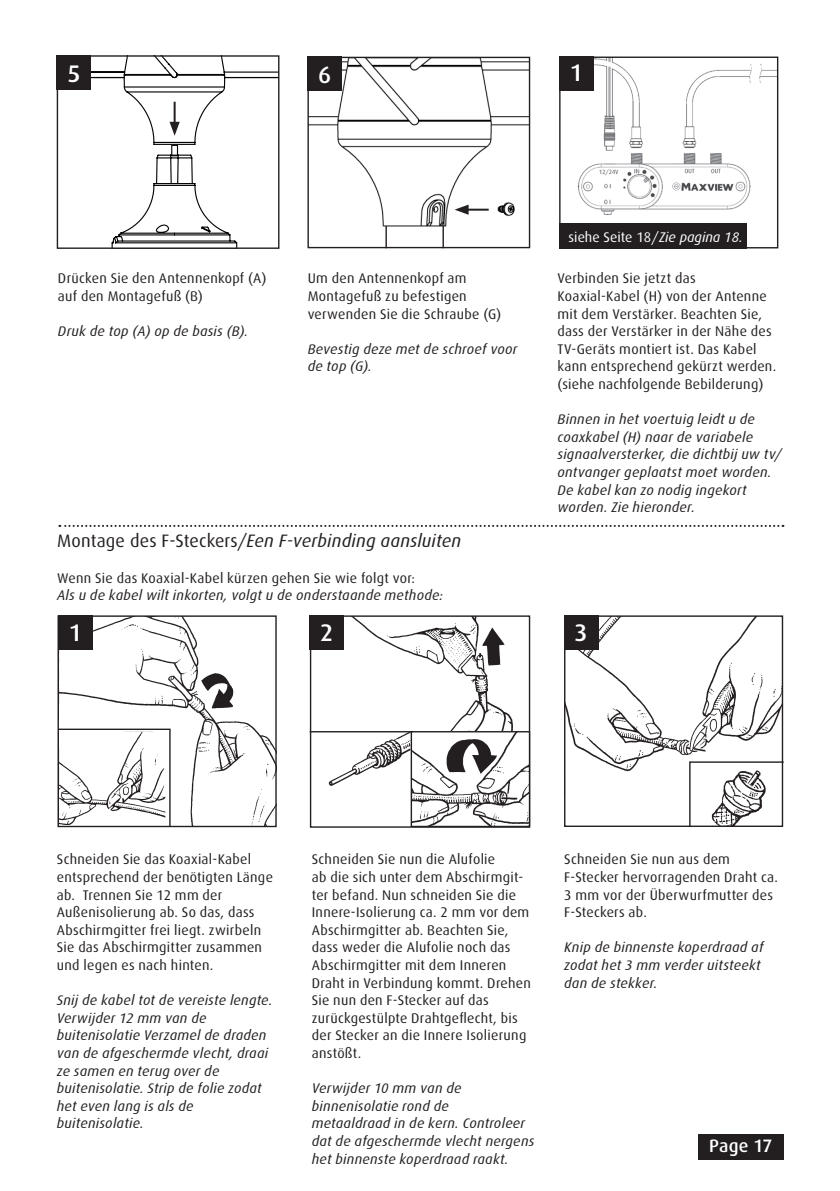
<style>
.page{position:relative;width:840px;height:1191px;background:#fff}
.page>*{position:absolute;margin:0;border:0;box-sizing:border-box;transform-origin:0 0}
.t1{font:500 24px "Dax";color:#fff}
.t2{font:italic 18px "Dax";letter-spacing:.01em;color:#231f20}
.t3{font:500 18px "Dax";letter-spacing:.01em;color:#fff}
.t4{font:14px/17.6px "Dax";letter-spacing:.02em;color:#231f20}
.t5{font:italic 14px/17.6px "Dax";letter-spacing:.02em;color:#231f20}
.t6{font:14px "Dax";color:#fff}
.s1{font-style:normal}
.s2{font-style:italic}
</style>
<div class="page">
<div style="left:697px;top:1134px;width:85px;height:26px;background:#231f20"></div>
<img style="left:577px;top:59px;width:198px;height:187px">
<div style="left:559px;top:57px;width:218px;height:191px;border:1px solid #231f20"></div>
<div style="left:559px;top:57px;width:34px;height:34px;background:#231f20"></div>
<svg style="left:91px;top:57px;width:186px;height:190px"></svg>
<div style="left:57px;top:55px;width:222px;height:194px;border:1px solid #231f20"></div>
<div style="left:57px;top:56px;width:34px;height:34px;background:#231f20"></div>
<img style="left:59px;top:617px;width:215px;height:208px">
<div style="left:57px;top:615px;width:219px;height:212px;border:1px solid #231f20"></div>
<div style="left:58px;top:615px;width:34px;height:34px;background:#231f20"></div>
<img style="left:312px;top:617px;width:201px;height:169px">
<div style="left:310px;top:615px;width:220px;height:212px;border:1px solid #231f20"></div>
<div style="left:309px;top:615px;width:34px;height:34px;background:#231f20"></div>
<img style="left:565px;top:617px;width:215px;height:208px">
<div style="left:563px;top:615px;width:219px;height:212px;border:1px solid #231f20"></div>
<div style="left:563px;top:615px;width:34px;height:34px;background:#231f20"></div>
<svg style="left:688px;top:760px;width:96px;height:67px"></svg>
<svg style="left:57px;top:728px;width:114px;height:100px"></svg>
<img style="left:412px;top:733px;width:116px;height:92px">
<div style="left:410px;top:731px;width:120px;height:96px;border:1px solid #231f20"></div>
<hr style="left:309px;top:731px;width:103px;height:1px;background:#231f20">
<img style="left:309px;top:59px;width:219px;height:187px">
<div style="left:307px;top:57px;width:223px;height:191px;border:1px solid #231f20"></div>
<div style="left:307px;top:57px;width:34px;height:34px;background:#231f20"></div>
<svg style="left:385px;top:226px;width:1px;height:22px"></svg>
<svg style="left:442px;top:226px;width:1px;height:22px"></svg>
<hr style="left:173px;top:102px;width:2px;height:23px;background:#231f20">
<svg style="left:169px;top:122px;width:11px;height:14px"></svg>
<hr style="left:465px;top:209px;width:23px;height:2px;background:#231f20">
<svg style="left:454px;top:204px;width:14px;height:11px"></svg>
<div style="left:559px;top:223px;width:187px;height:26px;background:#231f20"></div>
<div style="left:171px;top:145px;width:7px;height:11px;border:1px solid #040503"></div>
<svg style="left:59px;top:525px;width:724px;height:2px"></svg>
<h1 class="t1" style="left:67px;top:60px;width:15px">5</h1>
<h1 class="t1" style="left:569px;top:59px;width:15px">1</h1>
<h1 class="t1" style="left:318px;top:61px;width:15px">6</h1>
<p class="t4" style="left:58px;top:270px;width:210px">Drücken Sie den Antennenkopf (A) auf den Montagefuß (B)</p>
<p class="t5" style="left:58px;top:322px;width:191px">Druk de top (A) op de basis (B).</p>
<p class="t4" style="left:307px;top:270px;width:195px">Um den Antennenkopf am<br>Montagefuß zu befestigen verwenden Sie die Schraube (G)</p>
<p class="t5" style="left:307px;top:340px;width:211px">Bevestig deze met de schroef voor de top (G).</p>
<p class="t2" style="left:57px;top:531px;width:405px"><span class="s1">Montage des F-Steckers/</span>Een F-verbinding aansluiten</p>
<p class="t4" style="left:57px;top:569px;width:359px">Wenn Sie das Koaxial-Kabel kürzen gehen Sie wie folgt vor:</p>
<p class="t5" style="left:57px;top:586px;width:387px">Als u de kabel wilt inkorten, volgt u de onderstaande methode:</p>
<h1 class="t1" style="left:69px;top:619px;width:15px">1</h1>
<h1 class="t1" style="left:320px;top:619px;width:15px">2</h1>
<p class="t6" style="left:568px;top:229px;width:175px">siehe Seite 18/<span class="s2">Zie pagina 18.</span></p>
<p class="t4" style="left:557px;top:270px;width:220px">Verbinden Sie jetzt das Koaxial-Kabel (H) von der Antenne mit dem Verstärker. Beachten Sie, dass der Verstärker in der Nähe des TV-Geräts montiert ist. Das Kabel kann entsprechend gekürzt werden. (siehe nachfolgende Bebilderung)</p>
<p class="t5" style="left:557px;top:410px;width:226px">Binnen in het voertuig leidt u de coaxkabel (H) naar de variabele signaalversterker, die dichtbij uw tv/ ontvanger geplaatst moet worden.<br>De kabel kan zo nodig ingekort worden. Zie hieronder.</p>
<h1 class="t1" style="left:574px;top:619px;width:15px">3</h1>
<p class="t4" style="left:57px;top:850px;width:217px">Schneiden Sie das Koaxial-Kabel entsprechend der benötigten Länge ab. Trennen Sie 12 mm der<br>Außenisolierung ab. So das, dass<br>Abschirmgitter frei liegt. zwirbeln<br>Sie das Abschirmgitter zusammen und legen es nach hinten.</p>
<p class="t5" style="left:57px;top:991px;width:217px">Snij de kabel tot de vereiste lengte.<br>Verwijder 12 mm van de buitenisolatie Verzamel de draden van de afgeschermde vlecht, draai ze samen en terug over de buitenisolatie. Strip de folie zodat het even lang is als de buitenisolatie.</p>
<p class="t4" style="left:311px;top:850px;width:220px">Schneiden Sie nun die Alufolie<br>ab die sich unter dem Abschirmgit&shy;ter befand. Nun schneiden Sie die<br>Innere-Isolierung ca. 2 mm vor dem<br>Abschirmgitter ab. Beachten Sie, dass weder die Alufolie noch das<br>Abschirmgitter mit dem Inneren<br>Draht in Verbindung kommt. Drehen<br>Sie nun den F-Stecker auf das zurückgestülpte Drahtgeflecht, bis der Stecker an die Innere Isolierung anstößt.</p>
<p class="t5" style="left:311px;top:1079px;width:224px">Verwijder 10 mm van de binnenisolatie rond de<br>metaaldraad in de kern. Controleer dat de afgeschermde vlecht nergens het binnenste koperdraad raakt.</p>
<p class="t4" style="left:564px;top:850px;width:215px">Schneiden Sie nun aus dem<br>F-Stecker hervorragenden Draht ca.<br>3 mm vor der Überwurfmutter des<br>F-Steckers ab.</p>
<p class="t5" style="left:564px;top:938px;width:201px">Knip de binnenste koperdraad af zodat het 3 mm verder uitsteekt dan de stekker.</p>
<p class="t3" style="left:708px;top:1135px;width:65px">Page 17</p>
</div>
